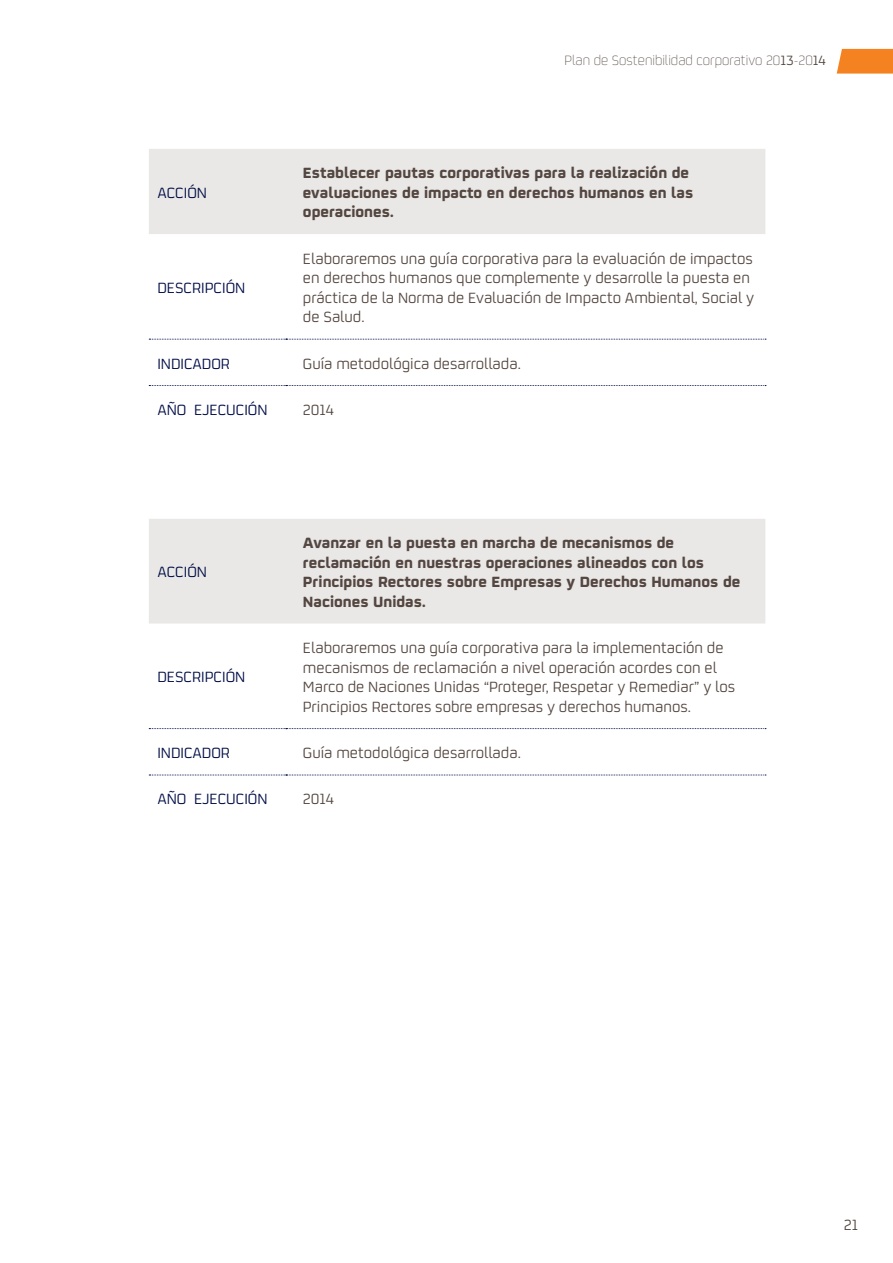
<style>
.page{position:relative;width:893px;height:1263px;background:#fff}
.page>*{position:absolute;margin:0;border:0;box-sizing:border-box;transform-origin:0 0}
.t1{font:16.5px/19.5px "Repsol";color:#544640}
.t2{font:700 16.5px/19.5px "Repsol";color:#544640}
.t3{font:16.5px "Repsol";color:#000d46}
.t4{font:300 15px "Repsol";color:#544640}
.s1{font-weight:400}
</style>
<div class="page">
<svg style="left:837px;top:49px;width:56px;height:25px"></svg>
<div style="left:149px;top:149px;width:616px;height:85px;background:#e9e8e6"></div>
<svg style="left:149px;top:338px;width:616px;height:49px"></svg>
<svg style="left:149px;top:339px;width:617px;height:1px"></svg>
<svg style="left:149px;top:385px;width:617px;height:1px"></svg>
<div style="left:149px;top:519px;width:616px;height:105px;background:#e9e8e6"></div>
<svg style="left:149px;top:729px;width:616px;height:46px"></svg>
<svg style="left:149px;top:728px;width:617px;height:1px"></svg>
<svg style="left:149px;top:775px;width:617px;height:1px"></svg>
<p class="t3" style="left:157px;top:181px;width:51px">ACCIÓN</p>
<p class="t3" style="left:157px;top:276px;width:90px">DESCRIPCIÓN</p>
<p class="t4" style="left:565px;top:50px;width:263px">Plan de Sostenibilidad corporativo 20<span class="s1">13</span>-20<span class="s1">14</span></p>
<p class="t2" style="left:303px;top:161px;width:392px">Establecer pautas corporativas para la realización de evaluaciones de impacto en derechos humanos en las operaciones.</p>
<p class="t1" style="left:303px;top:248px;width:453px">Elaboraremos una guía corporativa para la evaluación de impactos en derechos humanos que complemente y desarrolle la puesta en práctica de la Norma de Evaluación de Impacto Ambiental, Social y de Salud.</p>
<p class="t3" style="left:157px;top:352px;width:74px">INDICADOR</p>
<p class="t1" style="left:303px;top:352px;width:219px">Guía metodológica desarrollada.</p>
<p class="t3" style="left:157px;top:398px;width:112px">AÑO EJECUCIÓN</p>
<p class="t1" style="left:303px;top:399px;width:33px">2014</p>
<p class="t3" style="left:157px;top:561px;width:51px">ACCIÓN</p>
<p class="t3" style="left:157px;top:666px;width:90px">DESCRIPCIÓN</p>
<p class="t2" style="left:303px;top:531px;width:439px">Avanzar en la puesta en marcha de mecanismos de reclamación en nuestras operaciones alineados con los Principios Rectores sobre Empresas y Derechos Humanos de Naciones Unidas.</p>
<p class="t1" style="left:303px;top:637px;width:434px">Elaboraremos una guía corporativa para la implementación de mecanismos de reclamación a nivel operación acordes con el Marco de Naciones Unidas “Proteger, Respetar y Remediar” y los Principios Rectores sobre empresas y derechos humanos.</p>
<p class="t3" style="left:157px;top:741px;width:74px">INDICADOR</p>
<p class="t1" style="left:303px;top:742px;width:219px">Guía metodológica desarrollada.</p>
<p class="t3" style="left:157px;top:788px;width:112px">AÑO EJECUCIÓN</p>
<p class="t1" style="left:303px;top:788px;width:33px">2014</p>
<p class="t1" style="left:844px;top:1214px;width:16px">21</p>
</div>
